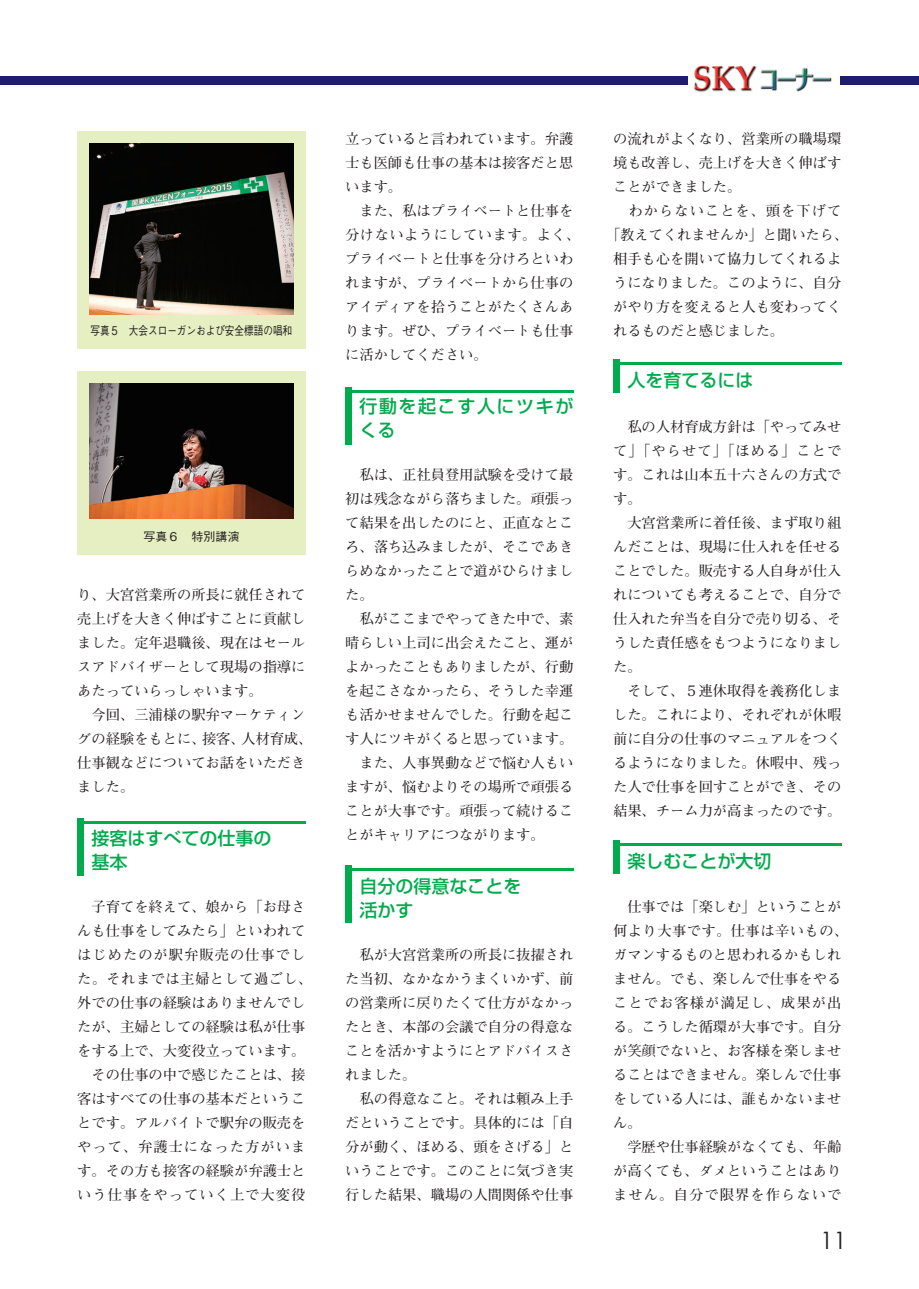
<style>
.page{position:relative;width:919px;height:1289px;background:#fff}
.page>*{position:absolute;margin:0;border:0;box-sizing:border-box;transform-origin:0 0}
.t1{font:24px "Century Gothic";color:#231f20}
.t2{font:500 18px/24px "Shin Go Pr 5";color:#00ab4d}
.t3{font:500 18px/24px "Shin Go Pr 5";letter-spacing:.085em;color:#00ab4d}
.t4{font:700 14.25px/24px "Futo Min A101 Pr 5";color:#231f20}
.t5{font:700 14.25px "Futo Min A101 Pr 5";letter-spacing:.075em;color:#231f20}
.t6{font:500 12px "Gothic BBB Pr 5";color:#231f20;scale:.8 1}
.t7{font:500 12px "Gothic BBB Pr 5";color:#231f20}
</style>
<div class="page">
<div style="left:0;top:77px;width:13px;height:8px;background:#201c70"></div>
<div style="left:13px;top:77px;width:905px;height:8px;background:#201c70"></div>
<img style="left:688px;top:65px;width:151px;height:27px">
<img style="left:694px;top:66px;width:61px;height:24px">
<img style="left:761px;top:69px;width:69px;height:21px">
<div style="left:345px;top:387px;width:6px;height:57px;background:#00ab4d"></div>
<hr style="left:345px;top:390px;width:228px;height:2px;background:#00ab4d">
<div style="left:345px;top:865px;width:6px;height:57px;background:#00ab4d"></div>
<hr style="left:345px;top:868px;width:228px;height:3px;background:#00ab4d">
<div style="left:613px;top:359px;width:6px;height:33px;background:#00ab4d"></div>
<hr style="left:613px;top:362px;width:228px;height:2px;background:#00ab4d">
<div style="left:613px;top:840px;width:6px;height:33px;background:#00ab4d"></div>
<hr style="left:613px;top:843px;width:228px;height:3px;background:#00ab4d">
<div style="left:77px;top:818px;width:6px;height:57px;background:#00ab4d"></div>
<hr style="left:77px;top:821px;width:228px;height:3px;background:#00ab4d">
<div style="left:77px;top:131px;width:228px;height:218px;background:#e6efc1"></div>
<img style="left:89px;top:143px;width:204px;height:172px">
<div style="left:77px;top:371px;width:228px;height:183px;background:#e6efc1"></div>
<img style="left:89px;top:383px;width:204px;height:135px">
<p class="t6" style="left:90px;top:321px;width:254px">写真５　大会スローガンおよび安全標語の唱和</p>
<p class="t7" style="left:143px;top:526px;width:98px">写真６　特別講演</p>
<p class="t4" style="left:77px;top:581px;width:237px">り、大宮営業所の所長に就任されて売上げを大きく伸ばすことに貢献しました。定年退職後、現在はセールスアドバイザーとして現場の指導にあたっていらっしゃいます。<br>　今回、三浦様の駅弁マーケティングの経験をもとに、接客、人材育成、仕事観などについてお話をいただきました。</p>
<p class="t2" style="left:92px;top:824px;width:182px">接客はすべての仕事の基本</p>
<p class="t4" style="left:77px;top:893px;width:237px">　子育てを終えて、娘から「お母さんも仕事をしてみたら」といわれてはじめたのが駅弁販売の仕事でした。それまでは主婦として過ごし、外での仕事の経験はありませんでしたが、主婦としての経験は私が仕事をする上で、大変役立っています。　その仕事の中で感じたことは、接客はすべての仕事の基本だということです。アルバイトで駅弁の販売をやって、弁護士になった方がいます。その方も接客の経験が弁護士という仕事をやっていく上で大変役</p>
<p class="t4" style="left:345px;top:125px;width:237px">立っていると言われています。弁護士も医師も仕事の基本は接客だと思います。<br>　また、私はプライベートと仕事を分けないようにしています。よく、プライベートと仕事を分けろといわれますが、プライベートから仕事のアイディアを拾うことがたくさんあります。ぜひ、プライベートも仕事に活かしてください。</p>
<p class="t3" style="left:359px;top:392px;width:215px">行動を起こす人にツキがくる</p>
<p class="t4" style="left:345px;top:461px;width:229px">　私は、正社員登用試験を受けて最初は残念ながら落ちました。頑張って結果を出したのにと、正直なところ、落ち込みましたが、そこであきらめなかったことで道がひらけました。<br>　私がここまでやってきた中で、素晴らしい上司に出会えたこと、運がよかったこともありましたが、行動を起こさなかったら、そうした幸運も活かせませんでした。行動を起こす人にツキがくると思っています。　また、人事異動などで悩む人もいますが、悩むよりその場所で頑張ることが大事です。頑張って続けることがキャリアにつながります。</p>
<p class="t2" style="left:359px;top:872px;width:163px">自分の得意なことを活かす</p>
<p class="t4" style="left:345px;top:941px;width:229px">　私が大宮営業所の所長に抜擢された当初、なかなかうまくいかず、前の営業所に戻りたくて仕方がなかったとき、本部の会議で自分の得意なことを活かすようにとアドバイスされました。<br>　私の得意なこと。それは頼み上手だということです。具体的には「自分が動く、ほめる、頭をさげる」ということです。このことに気づき実行した結果、職場の人間関係や仕事</p>
<p class="t4" style="left:613px;top:125px;width:229px">の流れがよくなり、営業所の職場環</p>
<p class="t4" style="left:613px;top:149px;width:229px">境も改善し、売上げを大きく伸ばす</p>
<p class="t4" style="left:613px;top:173px;width:130px">ことができました。</p>
<p class="t5" style="left:613px;top:199px;width:229px">　わからないことを、頭を下げて</p>
<p class="t4" style="left:606px;top:221px;width:244px">「教えてくれませんか」と聞いたら、</p>
<p class="t4" style="left:613px;top:245px;width:229px">相手も心を開いて協力してくれるよ</p>
<p class="t4" style="left:613px;top:269px;width:229px">うになりました。このように、自分</p>
<p class="t4" style="left:613px;top:293px;width:229px">がやり方を変えると人も変わってく</p>
<p class="t4" style="left:613px;top:317px;width:172px">れるものだと感じました。</p>
<p class="t2" style="left:627px;top:367px;width:127px">人を育てるには</p>
<p class="t4" style="left:613px;top:413px;width:229px">　私の人材育成方針は「やってみせて」「やらせて」「ほめる」ことです。これは山本五十六さんの方式です。<br>　大宮営業所に着任後、まず取り組んだことは、現場に仕入れを任せることでした。販売する人自身が仕入れについても考えることで、自分で仕入れた弁当を自分で売り切る、そうした責任感をもつようになりました。<br>　そして、５連休取得を義務化しました。これにより、それぞれが休暇前に自分の仕事のマニュアルをつくるようになりました。休暇中、残った人で仕事を回すことができ、その結果、チーム力が高まったのです。</p>
<p class="t2" style="left:627px;top:847px;width:145px">楽しむことが大切</p>
<p class="t4" style="left:613px;top:893px;width:237px">　仕事では「楽しむ」ということが何より大事です。仕事は辛いもの、ガマンするものと思われるかもしれません。でも、楽しんで仕事をやることでお客様が満足し、成果が出る。こうした循環が大事です。自分が笑顔でないと、お客様を楽しませることはできません。楽しんで仕事をしている人には、誰もかないません。<br>　学歴や仕事経験がなくても、年齢が高くても、ダメということはありません。自分で限界を作らないで</p>
<h1 class="t1" style="left:820px;top:1223px;width:28px">11</h1>
</div>
